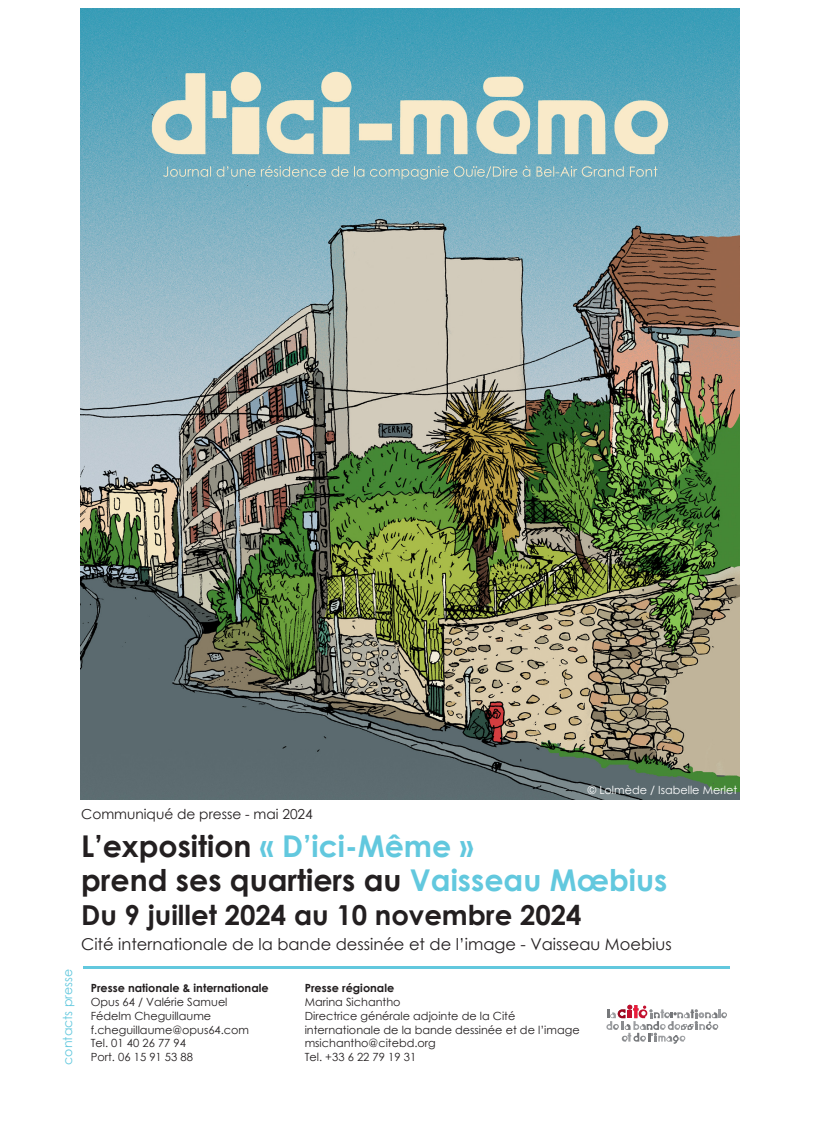
<style>
.page{position:relative;width:815px;height:1124px;background:#fff}
.page>*{position:absolute;margin:0;border:0;box-sizing:border-box;transform-origin:0 0}
.t1{font:700 30px "Century Gothic";color:#231f20}
.t2{font:700 27.5px "Century Gothic";color:#231f20}
.t3{font:16.25px "Century Gothic";color:#231f20}
.t4{font:13.75px "Century Gothic";color:#231f20}
.t5{font:12.5px "Century Gothic";color:#62c8de}
.t6{font:11.25px "Century Gothic";color:#231f20}
.t7{font:700 11.25px "Century Gothic";color:#231f20}
.t8{font:11.25px "Century Gothic";color:#fff}
.s1{color:#62c8de}
</style>
<div class="page">
<img style="left:81px;top:9px;width:659px;height:790px">
<svg style="left:606px;top:1004px;width:121px;height:40px"></svg>
<hr style="left:83px;top:966px;width:647px;height:2px;background:#62c8de">
<p class="t4" style="left:81px;top:804px;width:233px">Communiqué de presse - mai 2024</p>
<p class="t8" style="left:588px;top:781px;width:151px">© Lolmède / Isabelle Merlet</p>
<p class="t1" style="left:81px;top:823px;width:394px">L’exposition <span class="s1">« D’ici-Même »</span></p>
<p class="t1" style="left:81px;top:857px;width:588px">prend ses quartiers au <span class="s1">Vaisseau Mœbius</span></p>
<p class="t2" style="left:81px;top:893px;width:502px">Du 9 juillet 2024 au 10 novembre 2024</p>
<p class="t3" style="left:81px;top:932px;width:592px">Cité internationale de la bande dessinée et de l’image - Vaisseau Moebius</p>
<p class="t5" style="left:59px;top:1064px;width:97px;rotate:-90deg">contacts presse</p>
<p class="t7" style="left:91px;top:979px;width:179px">Presse nationale &amp; internationale</p>
<p class="t6" style="left:91px;top:994px;width:138px">Opus 64 / Valérie Samuel</p>
<p class="t6" style="left:91px;top:1007px;width:122px">Fédelm Cheguillaume</p>
<p class="t6" style="left:91px;top:1021px;width:160px">f.cheguillaume@opus64.com</p>
<p class="t6" style="left:91px;top:1035px;width:97px">Tel. 01 40 26 77 94</p>
<p class="t6" style="left:91px;top:1049px;width:104px">Port. 06 15 91 53 88</p>
<p class="t7" style="left:305px;top:979px;width:91px">Presse régionale</p>
<p class="t6" style="left:305px;top:994px;width:97px">Marina Sichantho</p>
<p class="t6" style="left:305px;top:1007px;width:212px">Directrice générale adjointe de la Cité</p>
<p class="t6" style="left:305px;top:1021px;width:276px">internationale de la bande dessinée et de l’image</p>
<p class="t6" style="left:305px;top:1035px;width:133px">msichantho@citebd.org</p>
<p class="t6" style="left:305px;top:1049px;width:113px">Tel. +33 6 22 79 19 31</p>
</div>
